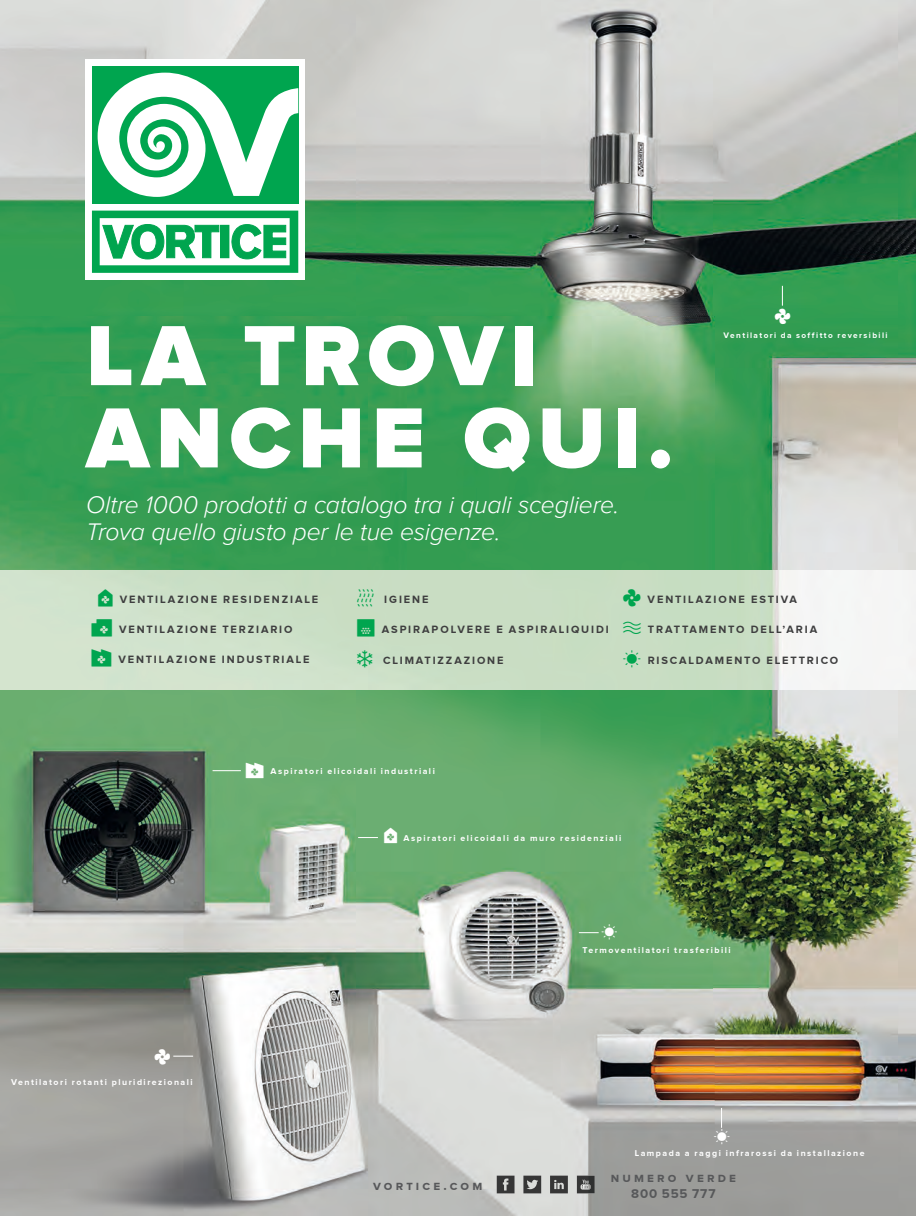
<style>
.page{position:relative;width:918px;height:1216px;background:#fff}
.page>*{position:absolute;margin:0;border:0;box-sizing:border-box;transform-origin:0 0}
.t1{font:900 88.35px/82.2px "Proxima Nova";letter-spacing:.08em;color:#fff}
.t2{font:italic 300 24.6px/27.8px "Proxima Nova";letter-spacing:-.01em;color:#fff}
.t3{font:15.45px "Vortice";color:#fff}
.t4{font:700 13.2px/15.8px "Proxima Nova";letter-spacing:.24em;color:#57585a;text-align:center}
.t5{font:700 10.95px "Proxima Nova";letter-spacing:.17em;color:#3e3e3f}
.t6{font:700 8.7px "Proxima Nova";letter-spacing:.17em;color:#fff}
.t7{font:700 8.25px "Proxima Nova";letter-spacing:.17em;color:#fff}
.s1{font-family:"Vortice";font-weight:400;font-size:17.25px;color:#00a54f}
.s2{font-family:"Vortice";font-weight:400;font-size:15.45px}
</style>
<div class="page">
<img style="left:0;top:0;width:916px;height:1215px">
<img style="left:497px;top:1175px;width:17px;height:18px">
<img style="left:523px;top:1175px;width:18px;height:18px">
<img style="left:550px;top:1175px;width:18px;height:18px">
<img style="left:577px;top:1175px;width:18px;height:18px">
<svg style="left:582px;top:1180px;width:7px;height:8px"></svg>
<div style="left:85px;top:60px;width:220px;height:220px;background:#fff"></div>
<div style="left:92px;top:66px;width:206px;height:137px;background:#00a54f"></div>
<svg style="left:98px;top:73px;width:200px;height:124px"></svg>
<svg style="left:92px;top:210px;width:206px;height:63px"></svg>
<svg style="left:579px;top:932px;width:19px;height:1px"></svg>
<svg style="left:173px;top:1055px;width:20px;height:1px"></svg>
<svg style="left:212px;top:770px;width:29px;height:1px"></svg>
<svg style="left:358px;top:837px;width:20px;height:1px"></svg>
<svg style="left:721px;top:1107px;width:1px;height:20px"></svg>
<svg style="left:782px;top:286px;width:1px;height:19px"></svg>
<h1 class="t1" style="left:86px;top:321px;width:588px">LA TROVI<br>ANCHE QUI.</h1>
<h2 class="t2" style="left:86px;top:491px;width:534px">Oltre 1000 prodotti a catalogo tra i quali scegliere.<br>Trova quello giusto per le tue esigenze.</h2>
<h3 class="t3" style="left:775px;top:309px;width:17px">H</h3>
<p class="t7" style="left:723px;top:331px;width:166px">Ventilatori da soffitto reversibili</p>
<p class="t5" style="left:98px;top:594px;width:221px"><span class="s1">A</span> VENTILAZIONE RESIDENZIALE</p>
<p class="t5" style="left:91px;top:624px;width:203px"><span class="s1">B</span> VENTILAZIONE TERZIARIO</p>
<p class="t5" style="left:91px;top:654px;width:220px"><span class="s1">C</span> VENTILAZIONE INDUSTRIALE</p>
<p class="t5" style="left:357px;top:594px;width:73px"><span class="s1">E</span> IGIENE</p>
<p class="t5" style="left:357px;top:624px;width:253px"><span class="s1">F</span> ASPIRAPOLVERE E ASPIRALIQUIDI</p>
<p class="t5" style="left:623px;top:594px;width:175px"><span class="s1">H</span> VENTILAZIONE ESTIVA</p>
<p class="t5" style="left:623px;top:624px;width:196px"><span class="s1">I</span> TRATTAMENTO DELL’ARIA</p>
<p class="t5" style="left:357px;top:655px;width:148px"><span class="s1">G</span> CLIMATIZZAZIONE</p>
<p class="t5" style="left:623px;top:655px;width:217px"><span class="s1">J</span> RISCALDAMENTO ELETTRICO</p>
<p class="t6" style="left:246px;top:767px;width:191px"><span class="s2">C</span> Aspiratori elicoidali industriali</p>
<p class="t6" style="left:384px;top:833px;width:239px"><span class="s2">A</span> Aspiratori elicoidali da muro residenziali</p>
<h3 class="t3" style="left:617px;top:924px;width:17px;rotate:90deg">J</h3>
<h3 class="t3" style="left:170px;top:1048px;width:17px;rotate:90deg">H</h3>
<p class="t6" style="left:11px;top:1077px;width:183px">Ventilatori rotanti pluridirezionali</p>
<p class="t4" style="left:373px;top:1177px;width:111px">VORTICE.COM</p>
<p class="t6" style="left:582px;top:945px;width:150px">Termoventilatori trasferibili</p>
<h3 class="t3" style="left:729px;top:1144px;width:17px;rotate:-180deg">J</h3>
<p class="t6" style="left:634px;top:1149px;width:231px">Lampada a raggi infrarossi da installazione</p>
<p class="t4" style="left:610px;top:1169px;width:127px">NUMERO VERDE<br>800 555 777</p>
</div>
